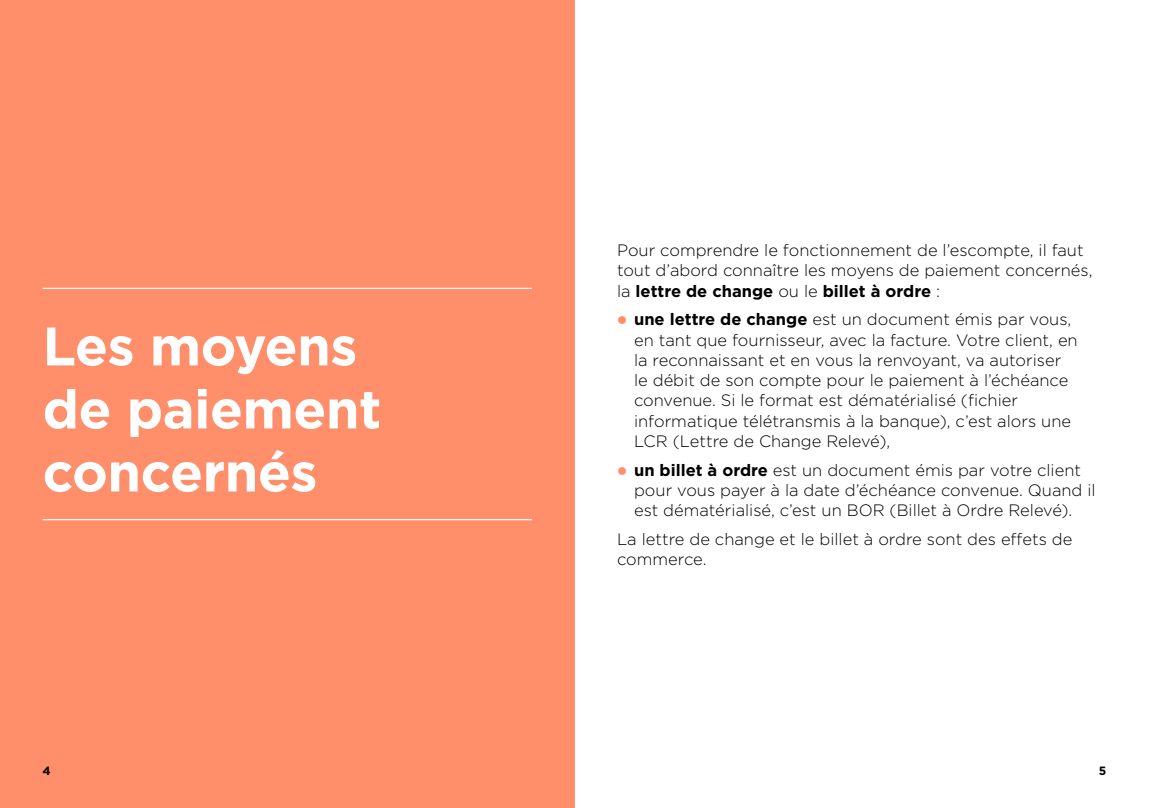
<style>
.page{position:relative;width:1149px;height:808px;background:#fff}
.page>*{position:absolute;margin:0;border:0;box-sizing:border-box;transform-origin:0 0}
.H1_-_chapitres{font:700 54px/63px "Gotham";letter-spacing:-.01em;color:#fff}
.Texte{font:300 16.5px/20.2px "Gotham";color:#000}
.t1{font:700 12px "Gotham";color:#000}
.s1{font-weight:700}
</style>
<div class="page">
<div style="left:0;top:0;width:574px;height:808px;background:#ff8e6b"></div>
<hr style="left:43px;top:519px;width:488px;height:1px;background:#fff">
<hr style="left:43px;top:288px;width:488px;height:1px;background:#fff">
<h1 class="H1_-_chapitres" style="left:43px;top:314px;width:340px">Les moyens de paiement concernés</h1>
<p class="Texte" style="left:617px;top:240px;width:477px">Pour comprendre le fonctionnement de l’escompte, il faut tout d’abord connaître les moyens de paiement concernés, la <span class="s1">lettre de change</span> ou le <span class="s1">billet à ordre</span> :</p>
<p class="Texte" style="left:634px;top:309px;width:445px"><span class="s1">une lettre de change</span> est un document émis par vous, en tant que fournisseur, avec la facture. Votre client, en la reconnaissant et en vous la renvoyant, va autoriser le débit de son compte pour le paiement à l’échéance convenue. Si le format est dématérialisé (fichier informatique télétransmis à la banque), c’est alors une LCR (Lettre de Change Relevé),</p>
<p class="Texte" style="left:634px;top:459px;width:463px"><span class="s1">un billet à ordre</span> est un document émis par votre client pour vous payer à la date d’échéance convenue. Quand il est dématérialisé, c’est un BOR (Billet à Ordre Relevé).</p>
<p class="Texte" style="left:617px;top:528px;width:456px">La lettre de change et le billet à ordre sont des effets de commerce.</p>
<p class="t1" style="left:43px;top:763px;width:10px">4</p>
<p class="t1" style="left:1098px;top:763px;width:9px">5</p>
</div>
